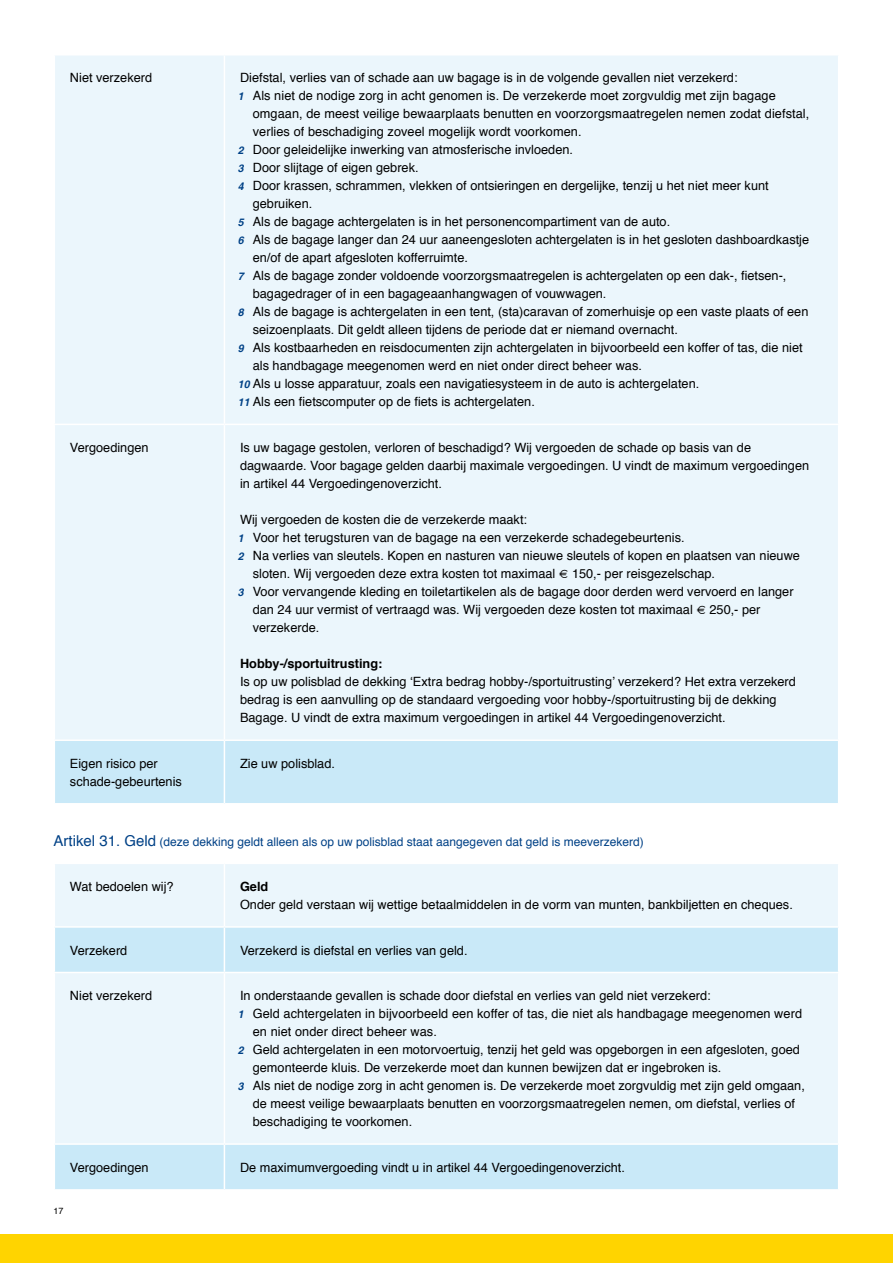
<style>
.page{position:relative;width:893px;height:1263px;background:#fff}
.page>*{position:absolute;margin:0;border:0;box-sizing:border-box;transform-origin:0 0}
.t1{font:12.75px/18px "Helvetica";color:#000}
.t2{font:700 12.75px "Helvetica";color:#000}
.t3{font:12px "Helvetica";color:#004186}
.t4{font:9px "Helvetica";color:#000}
.s1{font-weight:700;font-style:italic;font-size:10.5px;color:#004186}
.s2{font-size:15px}
</style>
<div class="page">
<div style="left:0;top:1234px;width:893px;height:29px;background:#ffd400"></div>
<div style="left:55px;top:56px;width:783px;height:683px;background:#ebf6fc"></div>
<div style="left:55px;top:741px;width:783px;height:62px;background:#c9e9f8"></div>
<hr style="left:224px;top:56px;width:1px;height:368px;background:#fff">
<hr style="left:224px;top:425px;width:1px;height:314px;background:#fff">
<hr style="left:224px;top:741px;width:1px;height:62px;background:#fff">
<hr style="left:54px;top:424px;width:170px;height:1px;background:#fff">
<hr style="left:224px;top:424px;width:615px;height:1px;background:#fff">
<div style="left:55px;top:864px;width:783px;height:62px;background:#ebf6fc"></div>
<svg style="left:55px;top:928px;width:783px;height:261px;fill:#ebf6fc"></svg>
<hr style="left:224px;top:864px;width:1px;height:62px;background:#fff">
<hr style="left:224px;top:928px;width:1px;height:44px;background:#fff">
<hr style="left:224px;top:973px;width:1px;height:170px;background:#fff">
<hr style="left:224px;top:1145px;width:1px;height:44px;background:#fff">
<hr style="left:54px;top:972px;width:170px;height:1px;background:#fff">
<hr style="left:224px;top:972px;width:615px;height:1px;background:#fff">
<hr style="left:54px;top:1143px;width:170px;height:2px;background:#fff">
<hr style="left:224px;top:1143px;width:615px;height:2px;background:#fff">
<p class="t1" style="left:70px;top:70px;width:84px">Niet verzekerd</p>
<p class="t1" style="left:240px;top:70px;width:499px">Diefstal, verlies van of schade aan uw bagage is in de volgende gevallen niet verzekerd:</p>
<p class="t1" style="left:238px;top:88px;width:539px"><span class="s1">1</span> Als niet de nodige zorg in acht genomen is. De verzekerde moet zorgvuldig met zijn bagage</p>
<p class="t1" style="left:253px;top:106px;width:558px">omgaan, de meest veilige bewaarplaats benutten en voorzorgsmaatregelen nemen zodat diefstal,</p>
<p class="t1" style="left:253px;top:124px;width:330px">verlies of beschadiging zoveel mogelijk wordt voorkomen.</p>
<p class="t1" style="left:238px;top:142px;width:337px"><span class="s1">2</span> Door geleidelijke inwerking van atmosferische invloeden.</p>
<p class="t1" style="left:238px;top:160px;width:182px"><span class="s1">3</span> Door slijtage of eigen gebrek.</p>
<p class="t1" style="left:238px;top:178px;width:532px"><span class="s1">4</span> Door krassen, schrammen, vlekken of ontsieringen en dergelijke, tenzij u het niet meer kunt</p>
<p class="t1" style="left:253px;top:196px;width:61px">gebruiken.</p>
<p class="t1" style="left:238px;top:214px;width:434px"><span class="s1">5</span> Als de bagage achtergelaten is in het personencompartiment van de auto.</p>
<p class="t1" style="left:238px;top:232px;width:573px"><span class="s1">6</span> Als de bagage langer dan 24 uur aaneengesloten achtergelaten is in het gesloten dashboardkastje</p>
<p class="t1" style="left:253px;top:250px;width:217px">en/of de apart afgesloten kofferruimte.</p>
<p class="t1" style="left:238px;top:268px;width:550px"><span class="s1">7</span> Als de bagage zonder voldoende voorzorgsmaatregelen is achtergelaten op een dak-, fietsen-,</p>
<p class="t1" style="left:253px;top:286px;width:355px">bagagedrager of in een bagageaanhangwagen of vouwwagen.</p>
<p class="t1" style="left:238px;top:304px;width:572px"><span class="s1">8</span> Als de bagage is achtergelaten in een tent, (sta)caravan of zomerhuisje op een vaste plaats of een</p>
<p class="t1" style="left:253px;top:322px;width:427px">seizoenplaats. Dit geldt alleen tijdens de periode dat er niemand overnacht.</p>
<p class="t1" style="left:238px;top:340px;width:566px"><span class="s1">9</span> Als kostbaarheden en reisdocumenten zijn achtergelaten in bijvoorbeeld een koffer of tas, die niet</p>
<p class="t1" style="left:253px;top:358px;width:391px">als handbagage meegenomen werd en niet onder direct beheer was.</p>
<p class="t1" style="left:238px;top:376px;width:463px"><span class="s1">10</span> Als u losse apparatuur, zoals een navigatiesysteem in de auto is achtergelaten.</p>
<p class="t1" style="left:238px;top:394px;width:298px"><span class="s1">11</span> Als een fietscomputer op de fiets is achtergelaten.</p>
<p class="t1" style="left:70px;top:439px;width:80px">Vergoedingen</p>
<p class="t1" style="left:240px;top:439px;width:571px">Is uw bagage gestolen, verloren of beschadigd? Wij vergoeden de schade op basis van de dagwaarde. Voor bagage gelden daarbij maximale vergoedingen. U vindt de maximum vergoedingen in artikel 44 Vergoedingenoverzicht.</p>
<p class="t1" style="left:240px;top:511px;width:289px">Wij vergoeden de kosten die de verzekerde maakt:</p>
<p class="t1" style="left:238px;top:529px;width:448px"><span class="s1">1</span> Voor het terugsturen van de bagage na een verzekerde schadegebeurtenis.</p>
<p class="t1" style="left:238px;top:547px;width:563px"><span class="s1">2</span> Na verlies van sleutels. Kopen en nasturen van nieuwe sleutels of kopen en plaatsen van nieuwe</p>
<p class="t1" style="left:253px;top:565px;width:464px">sloten. Wij vergoeden deze extra kosten tot maximaal € 150,- per reisgezelschap.</p>
<p class="t1" style="left:238px;top:583px;width:557px"><span class="s1">3</span> Voor vervangende kleding en toiletartikelen als de bagage door derden werd vervoerd en langer</p>
<p class="t1" style="left:253px;top:601px;width:509px">dan 24 uur vermist of vertraagd was. Wij vergoeden deze kosten tot maximaal € 250,- per</p>
<p class="t1" style="left:253px;top:619px;width:68px">verzekerde.</p>
<p class="t2" style="left:240px;top:655px;width:144px">Hobby-/sportuitrusting:</p>
<p class="t1" style="left:240px;top:673px;width:557px">Is op uw polisblad de dekking ‘Extra bedrag hobby-/sportuitrusting’ verzekerd? Het extra verzekerd bedrag is een aanvulling op de standaard vergoeding voor hobby-/sportuitrusting bij de dekking<br>Bagage. U vindt de extra maximum vergoedingen in artikel 44 Vergoedingenoverzicht.</p>
<p class="t1" style="left:70px;top:755px;width:113px">Eigen risico per schade-gebeurtenis</p>
<p class="t1" style="left:240px;top:755px;width:96px">Zie uw polisblad.</p>
<p class="t3" style="left:54px;top:834px;width:592px"><span class="s2">Artikel 31. Geld</span> (deze dekking geldt alleen als op uw polisblad staat aangegeven dat geld is meeverzekerd)</p>
<p class="t1" style="left:70px;top:878px;width:105px">Wat bedoelen wij?</p>
<p class="t2" style="left:240px;top:878px;width:30px">Geld</p>
<p class="t1" style="left:240px;top:896px;width:554px">Onder geld verstaan wij wettige betaalmiddelen in de vorm van munten, bankbiljetten en cheques.</p>
<p class="t1" style="left:70px;top:942px;width:59px">Verzekerd</p>
<p class="t1" style="left:240px;top:942px;width:229px">Verzekerd is diefstal en verlies van geld.</p>
<p class="t1" style="left:70px;top:987px;width:84px">Niet verzekerd</p>
<p class="t1" style="left:240px;top:987px;width:472px">In onderstaande gevallen is schade door diefstal en verlies van geld niet verzekerd:</p>
<p class="t1" style="left:238px;top:1005px;width:566px"><span class="s1">1</span> Geld achtergelaten in bijvoorbeeld een koffer of tas, die niet als handbagage meegenomen werd</p>
<p class="t1" style="left:253px;top:1023px;width:186px">en niet onder direct beheer was.</p>
<p class="t1" style="left:238px;top:1041px;width:564px"><span class="s1">2</span> Geld achtergelaten in een motorvoertuig, tenzij het geld was opgeborgen in een afgesloten, goed</p>
<p class="t1" style="left:253px;top:1059px;width:470px">gemonteerde kluis. De verzekerde moet dan kunnen bewijzen dat er ingebroken is.</p>
<p class="t1" style="left:238px;top:1077px;width:568px"><span class="s1">3</span> Als niet de nodige zorg in acht genomen is. De verzekerde moet zorgvuldig met zijn geld omgaan,</p>
<p class="t1" style="left:253px;top:1095px;width:544px">de meest veilige bewaarplaats benutten en voorzorgsmaatregelen nemen, om diefstal, verlies of</p>
<p class="t1" style="left:253px;top:1113px;width:161px">beschadiging te voorkomen.</p>
<p class="t1" style="left:70px;top:1159px;width:80px">Vergoedingen</p>
<p class="t1" style="left:240px;top:1159px;width:386px">De maximumvergoeding vindt u in artikel 44 Vergoedingenoverzicht.</p>
<p class="t4" style="left:54px;top:1205px;width:11px">17</p>
</div>
